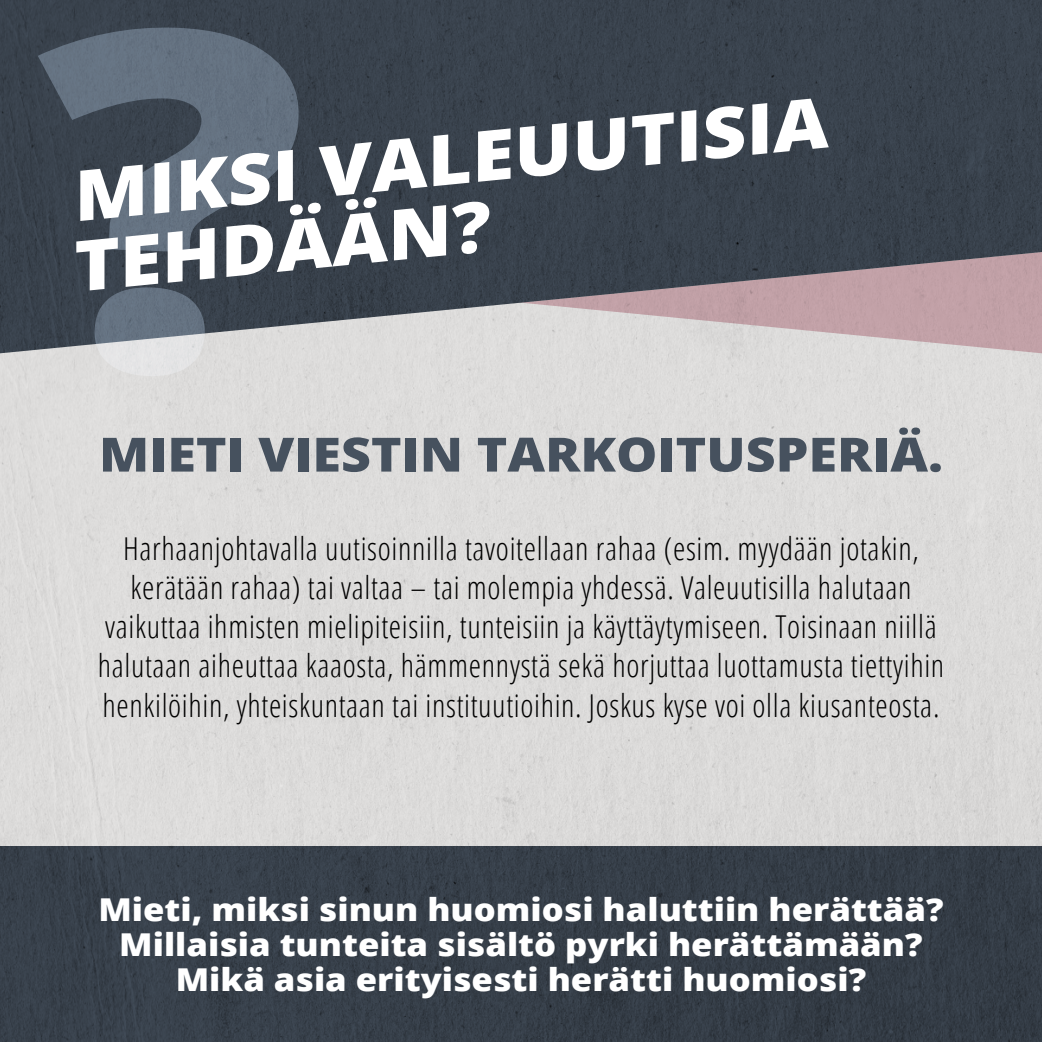
<style>
.page{position:relative;width:1042px;height:1042px;background:#dcdbda}
.page>*{position:absolute;margin:0;border:0;box-sizing:border-box;transform-origin:0 0}
._2_H2_DIAOTSIKKO{font:800 70px/68.6px "Open Sans";color:#fff;scale:1.1 1}
._6_VASTAUS_2{font:800 47.25px "Open Sans";color:#46515e;scale:1.1 1}
._5_LEIPÄ{font:300 condensed 31.5px/39px "Open Sans";letter-spacing:.02em;color:#000;text-align:center}
._4_1_pohdi{font:800 31.5px/35.4px "Open Sans";color:#fff;text-align:center;scale:1.1 1}
</style>
<div class="page">
<svg style="left:0;top:0;width:1042px;height:355px;background:#51565f"></svg>
<div style="left:0;top:845px;width:1042px;height:197px;background:#363e48"></div>
<svg style="left:38px;top:26px;width:261px;height:350px;background:#5c6671"></svg>
<h2 class="_2_H2_DIAOTSIKKO" style="left:61px;top:162px;width:697px;rotate:-6deg">MIKSI VALEUUTISIA<br>TEHDÄÄN?</h2>
<p class="_6_VASTAUS_2" style="left:99px;top:418px;width:769px">MIETI VIESTIN TARKOITUSPERIÄ.</p>
<p class="_5_LEIPÄ" style="left:98px;top:528px;width:848px">Harhaanjohtavalla uutisoinnilla tavoitellaan rahaa (esim. myydään jotakin, kerätään rahaa) tai valtaa – tai molempia yhdessä. Valeuutisilla halutaan vaikuttaa ihmisten mielipiteisiin, tunteisiin ja käyttäytymiseen. Toisinaan niillä halutaan aiheuttaa kaaosta, hämmennystä sekä horjuttaa luottamusta tiettyihin henkilöihin, yhteiskuntaan tai instituutioihin. Joskus kyse voi olla kiusanteosta.</p>
<p class="_4_1_pohdi" style="left:98px;top:890px;width:770px">Mieti, miksi sinun huomiosi haluttiin herättää?<br>Millaisia tunteita sisältö pyrki herättämään?<br>Mikä asia erityisesti herätti huomiosi?</p>
</div>
